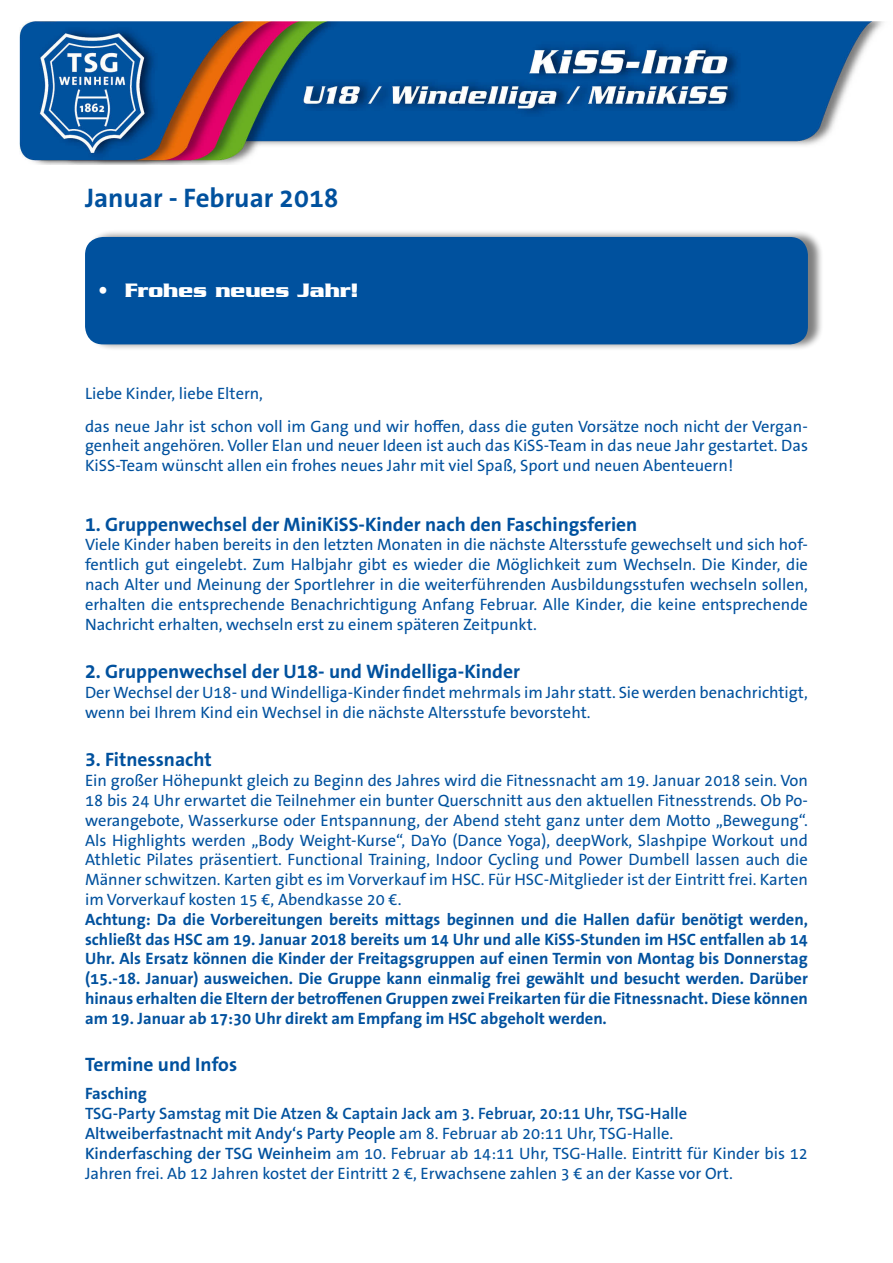
<style>
.page{position:relative;width:893px;height:1263px;background:#fff}
.page>*{position:absolute;margin:0;border:0;box-sizing:border-box;transform-origin:0 0}
.t1{font:700 27px "The Sans B W7";color:#00519e}
.t2{font:700 21px "Serpentine Com";color:#fff}
.t3{font:700 19.5px "The Sans B W7";color:#00519e}
.t4{font:16.5px/19.8px "The Sans B W5 Plain";color:#00519e}
.t5{font:700 16.5px/19.8px "The Sans B W7";color:#00519e;text-align:justify}
.t6{font:600 16.5px/19.8px "The Sans B W6";color:#00519e}
.s1{font-family:"The Sans B W5 Plain";font-weight:400}
.s2{font-family:"The Sans B W6";font-weight:600}
</style>
<div class="page">
<div style="left:86px;top:230px;width:737px;height:122px;background:#000;opacity:.5"></div>
<div style="left:85px;top:237px;width:723px;height:107px;background:#00519e;border-radius:18px"></div>
<img style="left:19px;top:21px;width:864px;height:144px">
<h1 class="t1" style="left:85px;top:181px;width:255px">Januar - Februar 2018</h1>
<p class="t2" style="left:98px;top:279px;width:262px">• Frohes neues Jahr!</p>
<p class="t4" style="left:85px;top:377px;width:724px;line-height:32.4px">Liebe Kinder, liebe Eltern,<br>das neue Jahr ist schon voll im Gang und wir hoffen, dass die guten Vorsätze noch nicht der Vergan-</p>
<p class="t4" style="left:85px;top:436px;width:724px">genheit angehören. Voller Elan und neuer Ideen ist auch das KiSS-Team in das neue Jahr gestartet. Das<br>KiSS-Team wünscht allen ein frohes neues Jahr mit viel Spaß, Sport und neuen Abenteuern!</p>
<p class="t3" style="left:85px;top:511px;width:554px">1. Gruppenwechsel der MiniKiSS-Kinder nach den Faschingsferien</p>
<p class="t4" style="left:85px;top:535px;width:724px;text-align:justify">Viele Kinder haben bereits in den letzten Monaten in die nächste Altersstufe gewechselt und sich hof&shy;fentlich gut eingelebt. Zum Halbjahr gibt es wieder die Möglichkeit zum Wechseln. Die Kinder, die nach Alter und Meinung der Sportlehrer in die weiterführenden Ausbildungsstufen wechseln sollen, erhalten die entsprechende Benachrichtigung Anfang Februar. Alle Kinder, die keine entsprechende Nachricht erhalten, wechseln erst zu einem späteren Zeitpunkt.</p>
<p class="t3" style="left:85px;top:659px;width:436px">2. Gruppenwechsel der U18- und Windelliga-Kinder</p>
<p class="t4" style="left:85px;top:683px;width:724px">Der Wechsel der U18- und Windelliga-Kinder findet mehrmals im Jahr statt. Sie werden benachrichtigt, wenn bei Ihrem Kind ein Wechsel in die nächste Altersstufe bevorsteht.</p>
<p class="t3" style="left:85px;top:747px;width:128px">3. Fitnessnacht</p>
<p class="t4" style="left:85px;top:771px;width:724px;text-align:justify">Ein großer Höhepunkt gleich zu Beginn des Jahres wird die Fitnessnacht am 19. Januar 2018 sein. Von 18 bis 24 Uhr erwartet die Teilnehmer ein bunter Querschnitt aus den aktuellen Fitnesstrends. Ob Po&shy;werangebote, Wasserkurse oder Entspannung, der Abend steht ganz unter dem Motto „Bewegung“.<br>Als Highlights werden „Body Weight-Kurse“, DaYo (Dance Yoga), deepWork, Slashpipe Workout und Athletic Pilates präsentiert. Functional Training, Indoor Cycling und Power Dumbell lassen auch die Männer schwitzen. Karten gibt es im Vorverkauf im HSC. Für HSC-Mitglieder ist der Eintritt frei. Karten im Vorverkauf kosten 15 €, Abendkasse 20 €.</p>
<p class="t5" style="left:85px;top:909px;width:724px">Achtung: Da die Vorbereitungen bereits mittags beginnen und die Hallen dafür benötigt werden, schließt das HSC am 19. Januar 2018 bereits um 14 Uhr und alle KiSS-Stunden im HSC entfallen ab 14<br>Uhr. Als Ersatz können die Kinder der Freitagsgruppen auf einen Termin von Montag bis Donnerstag (15.-18. Januar) ausweichen. Die Gruppe kann einmalig frei gewählt und besucht werden. Darüber hinaus erhalten die Eltern der betroffenen Gruppen zwei Freikarten für die Fitnessnacht. Diese können am 19. Januar ab 17:30 Uhr direkt am Empfang im HSC abgeholt werden.</p>
<p class="t3" style="left:85px;top:1051px;width:154px">Termine und Infos</p>
<p class="t5" style="left:85px;top:1084px;width:63px">Fasching</p>
<p class="t6" style="left:85px;top:1104px;width:604px">TSG-Party Samstag mit Die Atzen &amp; Captain Jack am 3. Februar, 20:11 Uhr, TSG-Halle<br>Altweiberfastnacht mit Andy‘s Party People <span class="s1">am 8. Februar ab 20:11 Uhr, TSG-Halle.</span></p>
<p class="t4" style="left:85px;top:1143px;width:724px"><span class="s2">Kinderfasching der TSG Weinheim</span> am 10. Februar ab 14:11 Uhr, TSG-Halle. Eintritt für Kinder bis 12<br>Jahren frei. Ab 12 Jahren kostet der Eintritt 2 €, Erwachsene zahlen 3 € an der Kasse vor Ort.</p>
</div>
